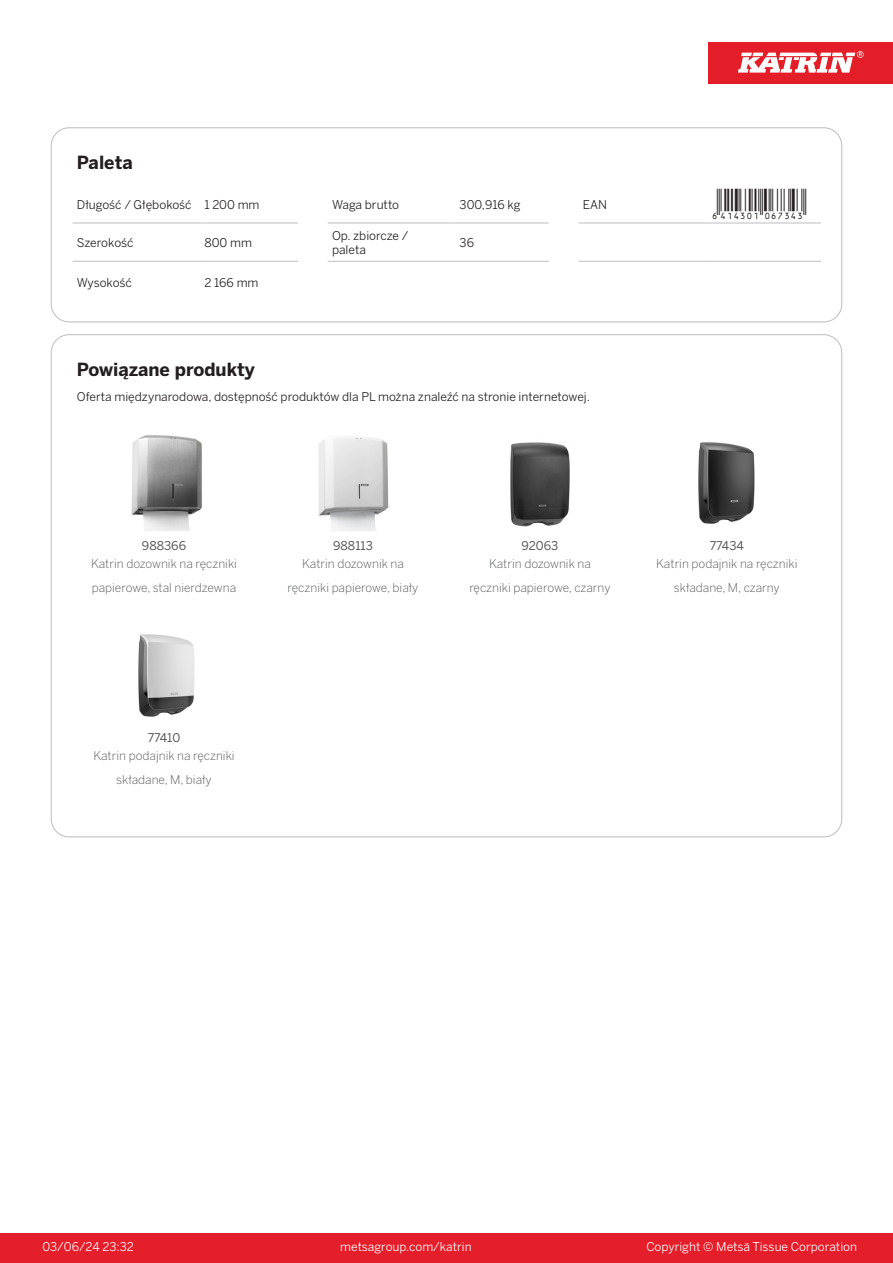
<style>
.page{position:relative;width:893px;height:1263px;background:#fff}
.page>*{position:absolute;margin:0;border:0;box-sizing:border-box;transform-origin:0 0}
.T_EAN{font:30px "Viisas EAN Matala";color:#231f20}
.T_TableHeader{font:700 18px "Benton Sans";color:#231f20}
.T_RelatedName{font:300 12px/24px "Benton Sans";color:#57585a;text-align:center}
.T_TableBody{font:12px "Benton Sans";color:#231f20}
.t1{font:12px "Benton Sans";color:#fff}
.T_RelatedCode{font:12px "Benton Sans";color:#57585a}
</style>
<div class="page">
<div style="left:0;top:1233px;width:893px;height:30px;background:#e41e2b"></div>
<div style="left:708px;top:43px;width:185px;height:41px;background:#e31e28"></div>
<svg style="left:738px;top:51px;width:126px;height:22px"></svg>
<hr style="left:73px;top:223px;width:127px;height:1px;background:#bcbdc0">
<hr style="left:200px;top:223px;width:98px;height:1px;background:#bcbdc0">
<hr style="left:328px;top:223px;width:127px;height:1px;background:#bcbdc0">
<hr style="left:455px;top:223px;width:94px;height:1px;background:#bcbdc0">
<hr style="left:579px;top:223px;width:127px;height:1px;background:#bcbdc0">
<hr style="left:706px;top:223px;width:115px;height:1px;background:#bcbdc0">
<hr style="left:73px;top:261px;width:127px;height:1px;background:#bcbdc0">
<hr style="left:200px;top:261px;width:98px;height:1px;background:#bcbdc0">
<hr style="left:328px;top:261px;width:127px;height:1px;background:#bcbdc0">
<hr style="left:455px;top:261px;width:94px;height:1px;background:#bcbdc0">
<hr style="left:579px;top:261px;width:127px;height:1px;background:#bcbdc0">
<hr style="left:706px;top:261px;width:115px;height:1px;background:#bcbdc0">
<div style="left:51px;top:128px;width:791px;height:194px;border:1px solid #bcbdc0;border-radius:18px"></div>
<img style="left:131px;top:435px;width:71px;height:96px">
<img style="left:318px;top:437px;width:71px;height:94px">
<img style="left:510px;top:442px;width:60px;height:85px">
<img style="left:698px;top:442px;width:57px;height:82px">
<img style="left:138px;top:634px;width:57px;height:83px">
<p class="T_TableHeader" style="left:77px;top:151px;width:57px">Paleta</p>
<p class="T_TableBody" style="left:77px;top:197px;width:116px">Długość / Głębokość</p>
<p class="T_TableBody" style="left:204px;top:197px;width:57px">1 200 mm</p>
<p class="T_TableBody" style="left:332px;top:197px;width:69px">Waga brutto</p>
<p class="T_TableBody" style="left:460px;top:197px;width:63px">300,916 kg</p>
<p class="T_TableBody" style="left:583px;top:197px;width:26px">EAN</p>
<p class="T_EAN" style="left:710px;top:188px;width:97px">*6414301067343*</p>
<p class="T_TableBody" style="left:77px;top:235px;width:58px">Szerokość</p>
<p class="T_TableBody" style="left:204px;top:235px;width:49px">800 mm</p>
<p class="T_TableBody" style="left:332px;top:228px;width:78px">Op. zbiorcze /</p>
<p class="T_TableBody" style="left:332px;top:243px;width:35px">paleta</p>
<p class="T_TableBody" style="left:460px;top:235px;width:16px">36</p>
<p class="T_TableBody" style="left:77px;top:276px;width:56px">Wysokość</p>
<p class="T_TableBody" style="left:204px;top:276px;width:56px">2 166 mm</p>
<p class="T_TableHeader" style="left:77px;top:358px;width:179px">Powiązane produkty</p>
<p class="T_TableBody" style="left:77px;top:390px;width:515px">Oferta międzynarodowa, dostępność produktów dla PL można znaleźć na stronie internetowej.</p>
<p class="T_RelatedCode" style="left:142px;top:538px;width:46px">988366</p>
<p class="T_RelatedCode" style="left:333px;top:538px;width:41px">988113</p>
<p class="T_RelatedCode" style="left:522px;top:538px;width:38px">92063</p>
<p class="T_RelatedCode" style="left:710px;top:538px;width:36px">77434</p>
<p class="T_RelatedName" style="left:91px;top:551px;width:147px;text-align:left">Katrin dozownik na ręczniki papierowe, stal nierdzewna</p>
<p class="T_RelatedName" style="left:288px;top:551px;width:132px">Katrin dozownik na ręczniki papierowe, biały</p>
<p class="T_RelatedName" style="left:469px;top:551px;width:143px">Katrin dozownik na ręczniki papierowe, czarny</p>
<p class="T_RelatedName" style="left:656px;top:551px;width:143px">Katrin podajnik na ręczniki składane, M, czarny</p>
<p class="T_RelatedCode" style="left:148px;top:731px;width:34px">77410</p>
<p class="T_RelatedName" style="left:93px;top:744px;width:143px">Katrin podajnik na ręczniki składane, M, biały</p>
<p class="t1" style="left:43px;top:1239px;width:93px">03/06/24 23:32</p>
<p class="t1" style="left:340px;top:1239px;width:133px">metsagroup.com/katrin</p>
<p class="t1" style="left:646px;top:1239px;width:212px">Copyright © Metsä Tissue Corporation</p>
</div>
